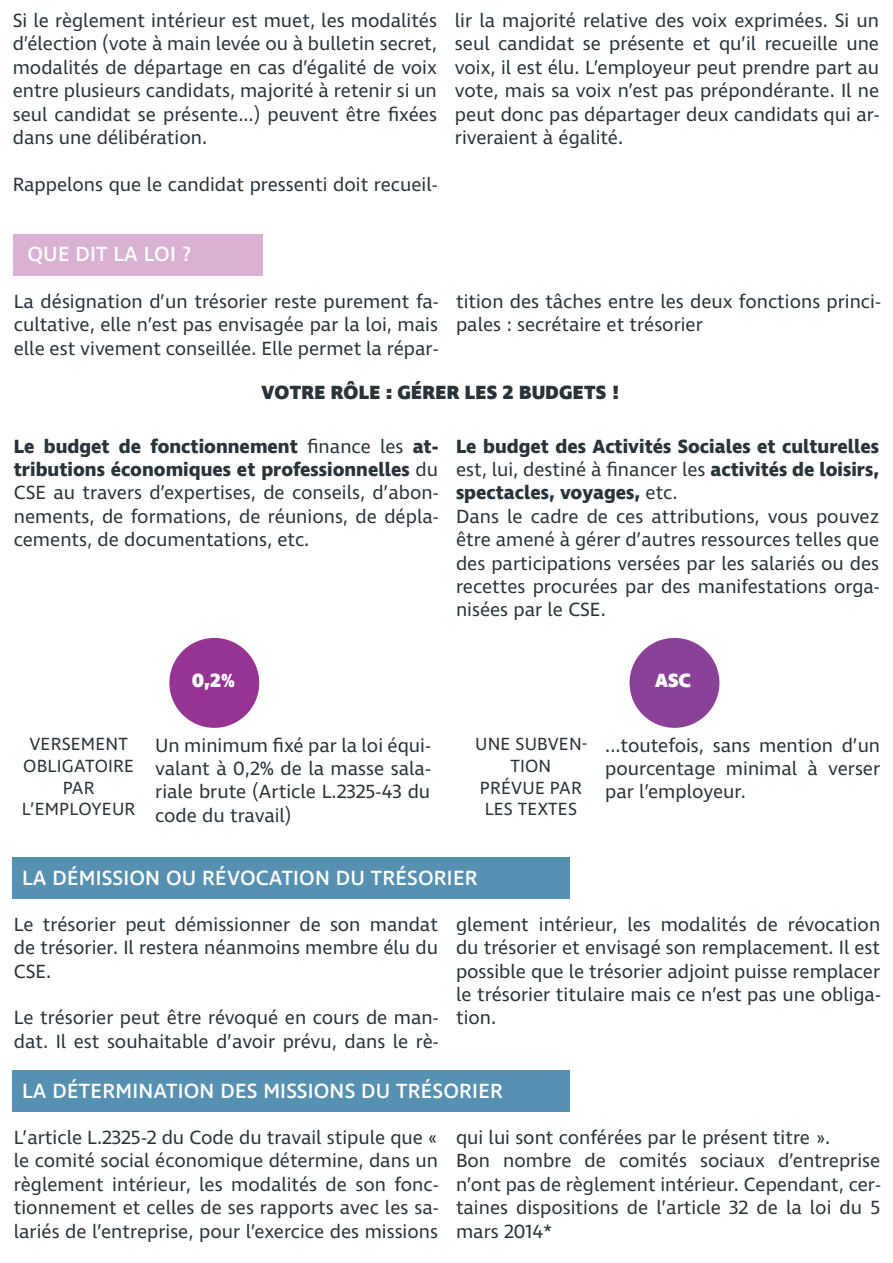
<style>
.page{position:relative;width:893px;height:1263px;background:#fff}
.page>*{position:absolute;margin:0;border:0;box-sizing:border-box;transform-origin:0 0}
.t1{font:500 21px "Ingra";letter-spacing:.01em;color:#fff}
.t2{font:19.5px/23.4px "Ingra";color:#28333a;text-align:justify}
.t3{font:700 19.5px/23.4px "Ingra";color:#28333a;text-align:justify}
.t4{font:800 19.5px "Ingra";letter-spacing:.01em;color:#28333a}
.t5{font:800 19.5px "Ingra";color:#fff}
.t6{font:18px/21.6px "Ingra";letter-spacing:.01em;color:#28333a;text-align:center}
.s1{font-weight:700}
.s2{font-weight:400}
</style>
<div class="page">
<div style="left:13px;top:234px;width:250px;height:41px;background:#d9b1d3"></div>
<div style="left:169px;top:638px;width:90px;height:90px;background:#953493;border-radius:50%"></div>
<div style="left:629px;top:638px;width:90px;height:90px;background:#8b4198;border-radius:50%"></div>
<div style="left:13px;top:857px;width:557px;height:41px;background:#5691b2"></div>
<div style="left:13px;top:1070px;width:557px;height:41px;background:#5691b2"></div>
<p class="t2" style="left:13px;top:10px;width:426px">Si le règlement intérieur est muet, les modalités d’élection (vote à main levée ou à bulletin secret, modalités de départage en cas d’égalité de voix entre plusieurs candidats, majorité à retenir si un seul candidat se présente...) peuvent être fixées dans une délibération.</p>
<p class="t2" style="left:13px;top:174px;width:426px">Rappelons que le candidat pressenti doit recueil-</p>
<p class="t2" style="left:455px;top:10px;width:426px">lir la majorité relative des voix exprimées. Si un seul candidat se présente et qu’il recueille une voix, il est élu. L’employeur peut prendre part au vote, mais sa voix n’est pas prépondérante. Il ne peut donc pas départager deux candidats qui ar&shy;riveraient à égalité.</p>
<p class="t1" style="left:27px;top:241px;width:165px">QUE DIT LA LOI ?</p>
<p class="t2" style="left:14px;top:291px;width:426px">La désignation d’un trésorier reste purement fa&shy;cultative, elle n’est pas envisagée par la loi, mais elle est vivement conseillée. Elle permet la répar-</p>
<p class="t2" style="left:456px;top:291px;width:426px">tition des tâches entre les deux fonctions princi&shy;pales : secrétaire et trésorier</p>
<p class="t4" style="left:262px;top:380px;width:359px">VOTRE RÔLE : GÉRER LES 2 BUDGETS !</p>
<p class="t2" style="left:14px;top:435px;width:426px"><span class="s1">Le budget de fonctionnement</span> finance les <span class="s1">at&shy;tributions économiques et professionnelles</span> du CSE au travers d’expertises, de conseils, d’abon&shy;nements, de formations, de réunions, de dépla&shy;cements, de documentations, etc.</p>
<p class="t3" style="left:456px;top:435px;width:425px">Le budget des Activités Sociales et culturelles <span class="s2">est, lui, destiné à financer les</span> activités de loisirs, spectacles, voyages, <span class="s2">etc.</span></p>
<p class="t2" style="left:456px;top:505px;width:425px">Dans le cadre de ces attributions, vous pouvez être amené à gérer d’autres ressources telles que des participations versées par les salariés ou des recettes procurées par des manifestations orga&shy;nisées par le CSE.</p>
<p class="t6" style="left:29px;top:734px;width:100px">VERSEMENT</p>
<p class="t6" style="left:23px;top:756px;width:112px">OBLIGATOIRE<br>PAR</p>
<p class="t6" style="left:22px;top:799px;width:115px">L’EMPLOYEUR</p>
<p class="t5" style="left:192px;top:668px;width:45px">0,2%</p>
<p class="t5" style="left:655px;top:668px;width:38px">ASC</p>
<p class="t2" style="left:155px;top:734px;width:276px">Un minimum fixé par la loi équi&shy;valant à 0,2% de la masse sala&shy;riale brute (Article L.2325-43 du code du travail)</p>
<p class="t2" style="left:605px;top:734px;width:276px">...toutefois, sans mention d’un pourcentage minimal à verser par l’employeur.</p>
<p class="t6" style="left:475px;top:734px;width:113px">UNE SUBVEN-<br>TION</p>
<p class="t6" style="left:480px;top:778px;width:103px;text-align:left">PRÉVUE PAR<br>LES TEXTES</p>
<p class="t1" style="left:22px;top:865px;width:457px">LA DÉMISSION OU RÉVOCATION DU TRÉSORIER</p>
<p class="t2" style="left:14px;top:913px;width:426px">Le trésorier peut démissionner de son mandat de trésorier. Il restera néanmoins membre élu du CSE.</p>
<p class="t2" style="left:14px;top:1007px;width:426px">Le trésorier peut être révoqué en cours de man&shy;dat. Il est souhaitable d’avoir prévu, dans le rè-</p>
<p class="t2" style="left:456px;top:913px;width:426px">glement intérieur, les modalités de révocation du trésorier et envisagé son remplacement. Il est possible que le trésorier adjoint puisse remplacer le trésorier titulaire mais ce n’est pas une obliga&shy;tion.</p>
<p class="t1" style="left:22px;top:1077px;width:482px">LA DÉTERMINATION DES MISSIONS DU TRÉSORIER</p>
<p class="t2" style="left:14px;top:1127px;width:426px">L’article L.2325-2 du Code du travail stipule que « le comité social économique détermine, dans un règlement intérieur, les modalités de son fonc&shy;tionnement et celles de ses rapports avec les sa&shy;lariés de l’entreprise, pour l’exercice des missions</p>
<p class="t2" style="left:456px;top:1127px;width:376px">qui lui sont conférées par le présent titre ».</p>
<p class="t2" style="left:456px;top:1150px;width:426px">Bon nombre de comités sociaux d’entreprise n’ont pas de règlement intérieur. Cependant, cer&shy;taines dispositions de l’article 32 de la loi du 5 mars 2014*</p>
</div>
